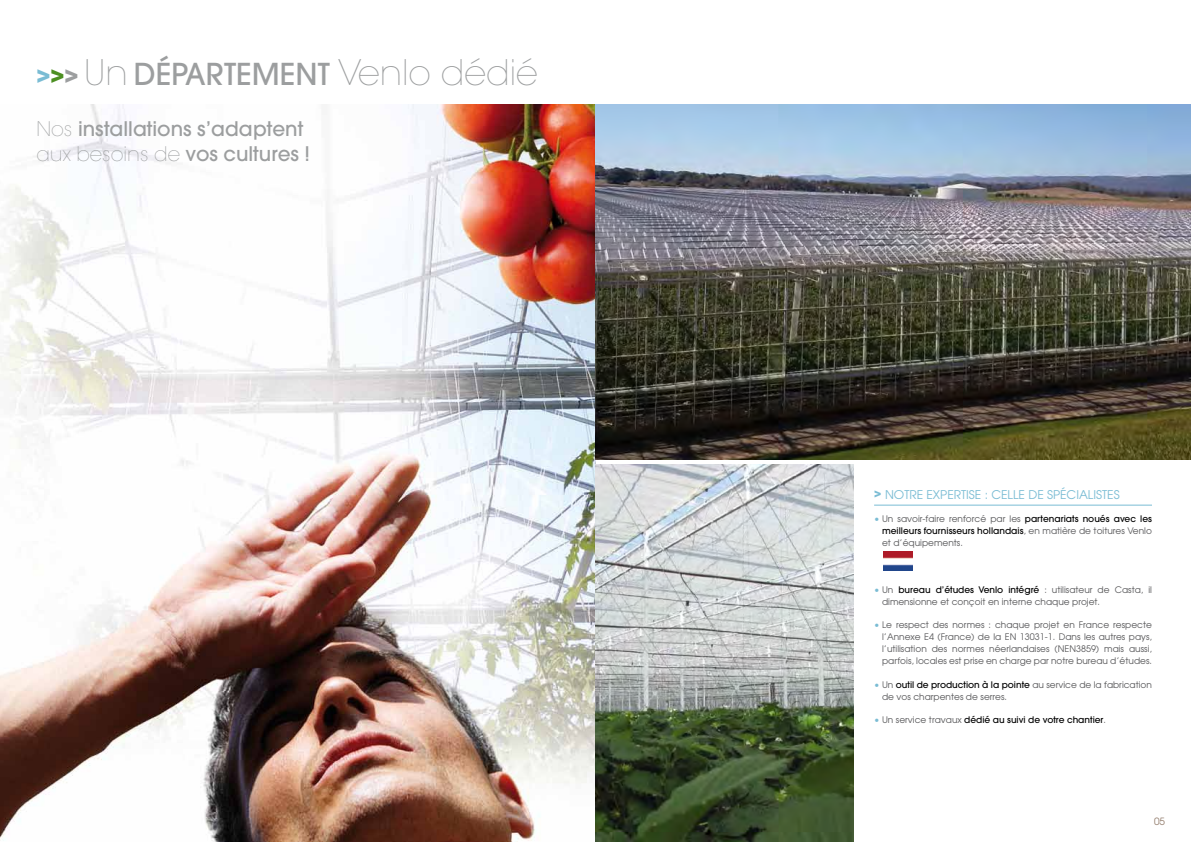
<style>
.page{position:relative;width:1191px;height:842px;background:#fff}
.page>*{position:absolute;margin:0;border:0;box-sizing:border-box;transform-origin:0 0}
.t1{font:200 35px "Avant Garde";color:#9c9e9f}
.t2{font:500 20px/25px "Avant Garde";color:#9c9e9f}
.t3{font:12px "Avant Garde";color:#7abcd4}
.t4{font:10px "Avant Garde";color:#947e6e}
.t5{font:9px/12px "Avant Garde";color:#58585a;text-align:justify}
.t6{font:500 9px "Avant Garde";color:#000}
.s1{font-weight:700;font-size:23.4px;color:#7abcd4}
.s2{font-weight:700;font-size:23.4px;color:#4c8f22}
.s3{font-weight:700;font-size:23.4px}
.s4{font-weight:500;font-size:30px}
.s5{font-weight:200}
.s6{color:#7abcd4}
.s7{font-weight:500;color:#000}
.s8{font-weight:400;color:#7abcd4}
.s9{font-weight:400;color:#58585a}
</style>
<div class="page">
<img style="left:0;top:105px;width:595px;height:737px">
<hr style="left:874px;top:505px;width:278px;height:1px;background:#7abcd4">
<img style="left:883px;top:552px;width:29px;height:19px">
<img style="left:595px;top:105px;width:596px;height:354px">
<img style="left:595px;top:465px;width:259px;height:377px">
<h1 class="t1" style="left:36px;top:52px;width:503px"><span class="s1">&gt;</span><span class="s2">&gt;</span><span class="s3">&gt;</span> Un <span class="s4">DéPARTEMENT</span> Venlo dédié</h1>
<h2 class="t2" style="left:36px;top:117px;width:275px"><span class="s5">Nos</span> installations s’adaptent <span class="s5">aux besoins de</span> vos cultures !</h2>
<h3 class="t3" style="left:874px;top:487px;width:38px"><sup>&gt;</sup> Notre</h3>
<h3 class="t3" style="left:926px;top:487px;width:21px">expert</h3>
<h3 class="t3" style="left:966px;top:487px;width:137px">ise : ce lle de spécialistes</h3>
<p class="t5" style="left:882px;top:513px;width:271px;text-indent:-8px"><span class="s6">•</span> Un savoir-faire renforcé par les <span class="s7">partenariats noués avec les meilleurs fournisseurs hollandais</span>, en matière de toitures Venlo et d’équipements.</p>
<p class="t5" style="left:882px;top:583px;width:271px;text-indent:-8px"><span class="s6">•</span> Un <span class="s7">bureau d’études Venlo intégré</span> : utilisateur de Casta, il dimensionne et conçoit en interne chaque projet.</p>
<p class="t5" style="left:882px;top:619px;width:271px;text-indent:-8px"><span class="s6">•</span> Le respect des normes : chaque projet en France respecte l’Annexe E4 (France) de la EN 13031-1. Dans les autres pays, l’utilisation des normes néerlandaises (NEN3859) mais aussi, parfois, locales est prise en charge par notre bureau d’études.</p>
<p class="t5" style="left:882px;top:678px;width:271px;text-indent:-8px"><span class="s6">•</span> Un <span class="s7">outil de production à la pointe</span> au service de la fabrication de vos charpentes de serres.</p>
<p class="t6" style="left:874px;top:714px;width:233px"><span class="s8">•</span> <span class="s9">Un service travaux</span> dédié au suivi de votre chantier<span class="s9">.</span></p>
<p class="t4" style="left:1154px;top:815px;width:13px">05</p>
</div>
